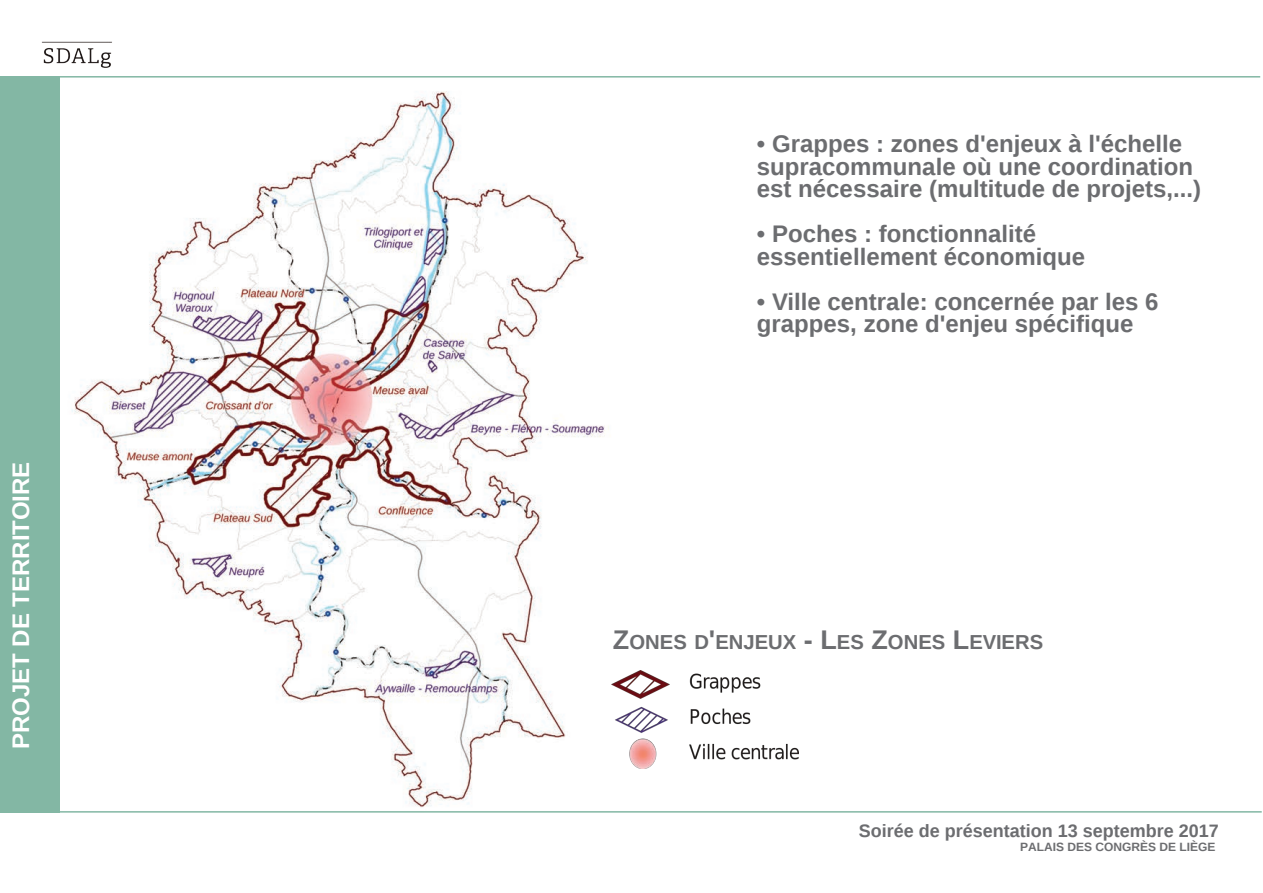
<style>
.page{position:relative;width:1263px;height:893px;background:#fff}
.page>*{position:absolute;margin:0;border:0;box-sizing:border-box;transform-origin:0 0}
.t1{font:700 24px/22.5px "Liberation Sans";color:#6c6d70}
.t2{font:700 24px "Liberation Sans";color:#fff}
.t3{font:700 20.25px "Liberation Sans";color:#6c6d70}
.t4{font:700 18px "Liberation Sans";color:#6c6d70}
.t5{font:700 12px "Liberation Sans";color:#6c6d70}
.s1{font-size:27px}
</style>
<div class="page">
<img style="left:41px;top:41px;width:71px;height:27px">
<img style="left:71px;top:91px;width:577px;height:717px">
<div style="left:0;top:77px;width:60px;height:736px;background:#83b7a4"></div>
<hr style="left:0;top:76px;width:1260px;height:2px;background:#83b7a4">
<hr style="left:1px;top:811px;width:1261px;height:2px;background:#83b7a4">
<img style="left:611px;top:670px;width:188px;height:98px">
<p class="t2" style="left:8px;top:749px;width:289px;rotate:-90deg">PROJET DE TERRITOIRE</p>
<p class="t1" style="left:757px;top:133px;width:446px">• Grappes : zones d'enjeux à l'échelle supracommunale où une coordination est nécessaire (multitude de projets,...)</p>
<p class="t1" style="left:757px;top:223px;width:330px">• Poches : fonctionnalité essentiellement économique</p>
<p class="t1" style="left:757px;top:290px;width:403px">• Ville centrale: concernée par les 6 grappes, zone d'enjeu spécifique</p>
<p class="t3" style="left:613px;top:631px;width:432px"><span class="s1">Z</span>ONES D<span class="s1">'</span>ENJEUX <span class="s1">- L</span>ES <span class="s1">Z</span>ONES <span class="s1">L</span>EVIERS</p>
<p class="t4" style="left:859px;top:820px;width:362px">Soirée de présentation 13 septembre 2017</p>
<p class="t5" style="left:1020px;top:840px;width:197px">PALAIS DES CONGRÈS DE LIÈGE</p>
</div>
